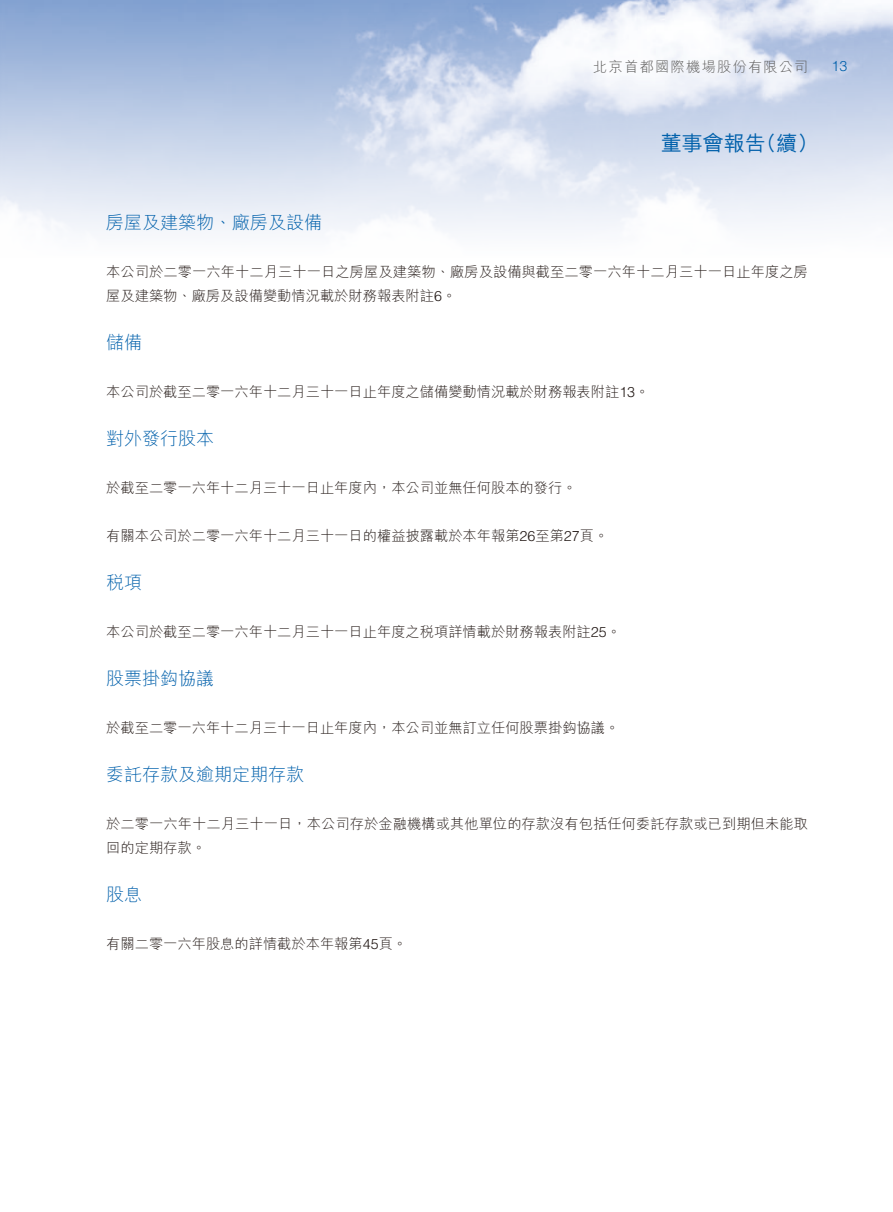
<style>
.page{position:relative;width:893px;height:1212px;background:#fff}
.page>*{position:absolute;margin:0;border:0;box-sizing:border-box;transform-origin:0 0}
.t1{font:500 21px "M Hei HK";color:#0060ab}
.t2{font:300 18px "M Hei HK";color:#0060ab}
.t3{font:300 14.25px/24px "M Hei HK";color:#231916}
.t4{font:300 14.25px "M Hei HK";letter-spacing:.09em;color:#595857}
.t5{font:300 14.25px "Helvetica LT Std";color:#0060ab}
.s1{font-family:"Helvetica LT Std"}
</style>
<div class="page">
<img style="left:0;top:0;width:893px;height:232px">
<p class="t4" style="left:593px;top:60px;width:216px">北京首都國際機場股份有限公司</p>
<p class="t5" style="left:831px;top:57px;width:18px">13</p>
<h1 class="t1" style="left:661px;top:128px;width:159px">董事會報告（續）</h1>
<p class="t2" style="left:106px;top:213px;width:217px">房屋及建築物、廠房及設備</p>
<p class="t3" style="left:106px;top:260px;width:703px">本公司於二零一六年十二月三十一日之房屋及建築物、廠房及設備與截至二零一六年十二月三十一日止年度之房屋及建築物、廠房及設備變動情況載於財務報表附註<span class="s1">6</span>。</p>
<p class="t2" style="left:106px;top:333px;width:37px">儲備</p>
<p class="t3" style="left:106px;top:380px;width:545px">本公司於截至二零一六年十二月三十一日止年度之儲備變動情況載於財務報表附註<span class="s1">13</span>。</p>
<p class="t2" style="left:106px;top:429px;width:109px">對外發行股本</p>
<p class="t3" style="left:106px;top:476px;width:472px">於截至二零一六年十二月三十一日止年度內，本公司並無任何股本的發行。</p>
<p class="t3" style="left:106px;top:524px;width:503px">有關本公司於二零一六年十二月三十一日的權益披露載於本年報第<span class="s1">26</span>至第<span class="s1">27</span>頁。</p>
<p class="t2" style="left:106px;top:573px;width:37px">稅項</p>
<p class="t3" style="left:106px;top:620px;width:516px">本公司於截至二零一六年十二月三十一日止年度之稅項詳情載於財務報表附註<span class="s1">25</span>。</p>
<p class="t2" style="left:106px;top:669px;width:109px">股票掛鈎協議</p>
<p class="t3" style="left:106px;top:716px;width:514px">於截至二零一六年十二月三十一日止年度內，本公司並無訂立任何股票掛鈎協議。</p>
<p class="t2" style="left:106px;top:765px;width:199px">委託存款及逾期定期存款</p>
<p class="t3" style="left:106px;top:812px;width:703px">於二零一六年十二月三十一日，本公司存於金融機構或其他單位的存款沒有包括任何委託存款或已到期但未能取回的定期存款。</p>
<p class="t2" style="left:106px;top:885px;width:37px">股息</p>
<p class="t3" style="left:106px;top:932px;width:302px">有關二零一六年股息的詳情截於本年報第<span class="s1">45</span>頁。</p>
</div>
